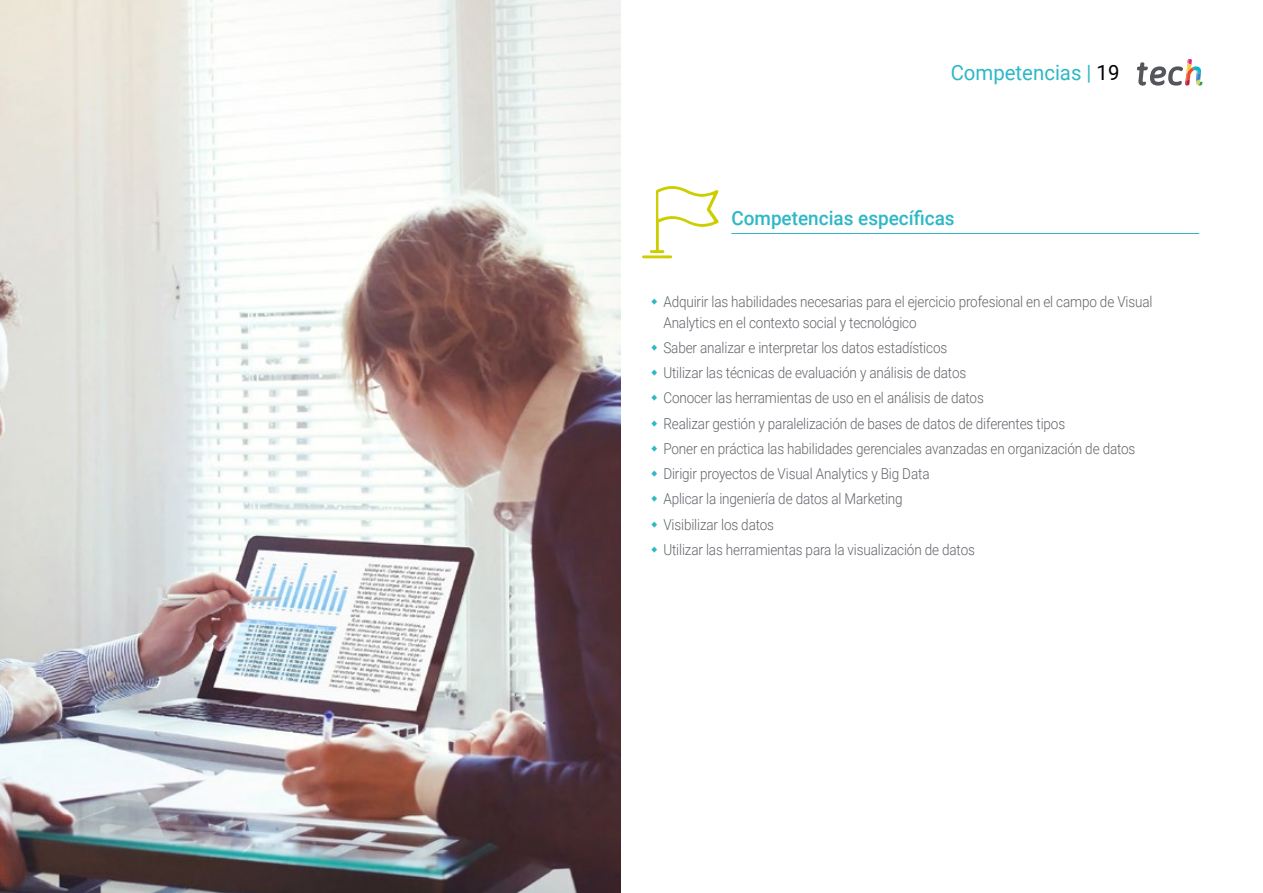
<style>
.page{position:relative;width:1263px;height:893px;background:#fff}
.page>*{position:absolute;margin:0;border:0;box-sizing:border-box;transform-origin:0 0}
.t1{font:21px "Roboto";color:#2db8c5}
.t2{font:500 19.5px "Roboto";color:#2db8c5}
.t3{font:300 15px/25.2px "Roboto";letter-spacing:-.01em;color:#61646a;scale:.9 1}
.s1{color:#000}
</style>
<div class="page">
<hr style="left:731px;top:233px;width:468px;height:1px;background:#2db8c5">
<hr style="left:642px;top:255px;width:30px;height:3px;background:#cdce00">
<svg style="left:650px;top:186px;width:69px;height:67px"></svg>
<svg style="left:1137px;top:59px;width:65px;height:27px"></svg>
<img style="left:0;top:0;width:621px;height:893px">
<h1 class="t1" style="left:951px;top:57px;width:170px">Competencias | <span class="s1">19</span></h1>
<h2 class="t2" style="left:731px;top:205px;width:225px">Competencias específicas</h2>
<p class="t3" style="left:663px;top:290px;width:545px;line-height:21px">Adquirir las habilidades necesarias para el ejercicio profesional en el campo de Visual<br>Analytics en el contexto social y tecnológico</p>
<p class="t3" style="left:663px;top:334px;width:526px">Saber analizar e interpretar los datos estadísticos<br>Utilizar las técnicas de evaluación y análisis de datos<br>Conocer las herramientas de uso en el análisis de datos<br>Realizar gestión y paralelización de bases de datos de diferentes tipos<br>Poner en práctica las habilidades gerenciales avanzadas en organización de datos Dirigir proyectos de Visual Analytics y Big Data<br>Aplicar la ingeniería de datos al Marketing<br>Visibilizar los datos<br>Utilizar las herramientas para la visualización de datos</p>
</div>
